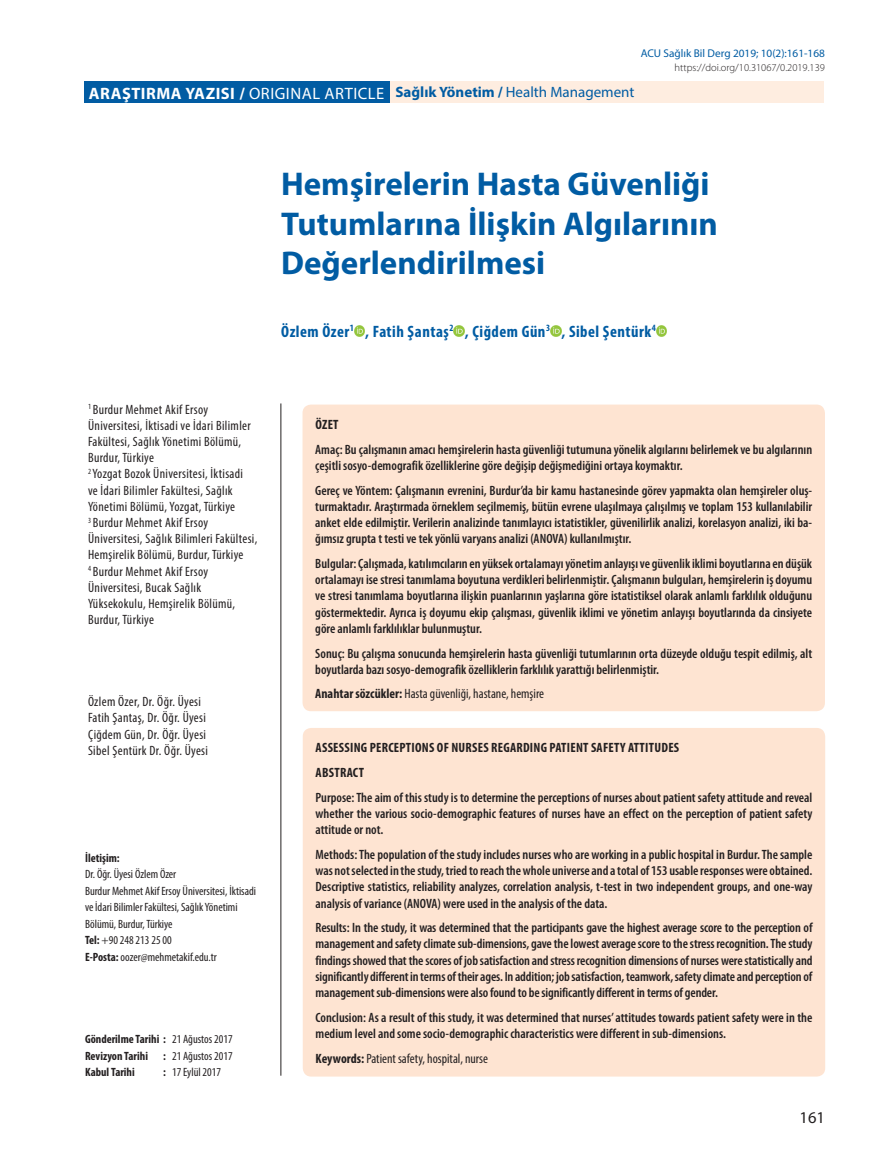
<style>
.page{position:relative;width:893px;height:1170px;background:#fff}
.page>*{position:absolute;margin:0;border:0;box-sizing:border-box;transform-origin:0 0}
.t1{font:700 33px/39.6px "Myriad Pro";color:#015ca3}
.t2{font:700 16.5px "Myriad Pro";letter-spacing:.03em;color:#fff}
.t3{font:700 condensed 16.5px "Myriad Pro";letter-spacing:.03em;color:#015ca3}
.t4{font:16.5px "Myriad Pro";color:#231f20}
.t5{font:600 condensed 13.5px/16.2px "Myriad Pro";color:#231f20;text-align:justify}
.t6{font:condensed 13.5px/16.2px "Myriad Pro";letter-spacing:.025em;color:#231f20}
.t7{font:condensed 13.5px "Myriad Pro";color:#231f20}
.t8{font:700 condensed 13.5px/24.8px "Myriad Pro";letter-spacing:.02em;color:#231f20}
.t9{font:condensed 12px/16.5px "Myriad Pro";color:#231f20}
.t10{font:700 condensed 12px/16.5px "Myriad Pro";color:#231f20}
.t11{font:11.25px "Myriad Pro";color:#015ca3}
.t12{font:300 10.5px "Myriad Pro";color:#231f20}
.s1{font-weight:400}
.s2{font-size:15px;color:#015ca3}
.s3{font-weight:400;font-size:15px;color:#015ca3}
.s4{font-weight:700}
</style>
<div class="page">
<hr style="left:280px;top:403px;width:1px;height:672px;background:#231f20">
<div style="left:389px;top:82px;width:435px;height:21px;background:#feede0"></div>
<div style="left:84px;top:82px;width:305px;height:21px;background:#015ca3"></div>
<svg style="left:354px;top:326px;width:11px;height:10px"></svg>
<svg style="left:454px;top:326px;width:10px;height:10px"></svg>
<svg style="left:550px;top:326px;width:11px;height:10px"></svg>
<svg style="left:656px;top:326px;width:11px;height:10px"></svg>
<div style="left:302px;top:404px;width:523px;height:307px;background:#fee4d2;border-radius:9px"></div>
<div style="left:303px;top:728px;width:522px;height:348px;background:#fee4d2;border-radius:9px"></div>
<p class="t11" style="left:641px;top:46px;width:186px">ACU Sağlık Bil Derg 2019; 10(2):161-168</p>
<p class="t2" style="left:89px;top:82px;width:547px">ARAŞTIRMA YAZISI / <span class="s1">ORIGINAL ARTICLE</span> <span class="s2">Sağlık Yönetim /</span> <span class="s3">Health Management</span></p>
<p class="t12" style="left:675px;top:62px;width:152px">https://doi.org/10.31067/0.2019.139</p>
<h1 class="t1" style="left:281px;top:163px;width:438px">Hemşirelerin Hasta Güvenliği<br>Tutumlarına İlişkin Algılarının<br>Değerlendirilmesi</h1>
<p class="t3" style="left:281px;top:321px;width:376px">Özlem Özer<sup>1</sup> , Fatih Şantaş<sup>2</sup> , Çiğdem Gün<sup>3</sup> , Sibel Şentürk<sup>4</sup></p>
<p class="t6" style="left:88px;top:401px;width:171px"><sup>1</sup> Burdur Mehmet Akif Ersoy<br>Üniversitesi, İktisadi ve İdari Bilimler<br>Fakültesi, Sağlık Yönetimi Bölümü,<br>Burdur, Türkiye<br><sup>2</sup> Yozgat Bozok Üniversitesi, İktisadi<br>ve İdari Bilimler Fakültesi, Sağlık<br>Yönetimi Bölümü, Yozgat, Türkiye<br><sup>3</sup> Burdur Mehmet Akif Ersoy<br>Üniversitesi, Sağlık Bilimleri Fakültesi,<br>Hemşirelik Bölümü, Burdur, Türkiye<br><sup>4</sup> Burdur Mehmet Akif Ersoy<br>Üniversitesi, Bucak Sağlık<br>Yüksekokulu, Hemşirelik Bölümü,<br>Burdur, Türkiye</p>
<p class="t6" style="left:88px;top:693px;width:121px">Özlem Özer, Dr. Öğr. Üyesi<br>Fatih Şantaş, Dr. Öğr. Üyesi<br>Çiğdem Gün, Dr. Öğr. Üyesi<br>Sibel Şentürk Dr. Öğr. Üyesi</p>
<p class="t10" style="left:85px;top:849px;width:36px">İletişim:</p>
<p class="t9" style="left:85px;top:865px;width:173px">Dr. Öğr. Üyesi Özlem Özer<br>Burdur Mehmet Akif Ersoy Üniversitesi, İktisadi ve İdari Bilimler Fakültesi, Sağlık Yönetimi Bölümü, Burdur, Türkiye<br><span class="s4">Tel:</span> +90 248 213 25 00<br><span class="s4">E-Posta:</span> oozer@mehmetakif.edu.tr</p>
<p class="t10" style="left:85px;top:1030px;width:149px">Gönderilme Tarihi : <span class="s1">21 Ağustos 2017<br></span>Revizyon Tarihi</p>
<p class="t9" style="left:163px;top:1047px;width:71px"><span class="s4">:</span> 21 Ağustos 2017</p>
<p class="t10" style="left:85px;top:1063px;width:51px">Kabul Tarihi</p>
<p class="t9" style="left:163px;top:1063px;width:60px"><span class="s4">:</span> 17 Eylül 2017</p>
<p class="t8" style="left:315px;top:412px;width:25px">ÖZET</p>
<p class="t5" style="left:315px;top:441px;width:498px">Amaç: Bu çalışmanın amacı hemşirelerin hasta güvenliği tutumuna yönelik algılarını belirlemek ve bu algılarının çeşitli sosyo-demografik özelliklerine göre değişip değişmediğini ortaya koymaktır.</p>
<p class="t5" style="left:315px;top:482px;width:498px">Gereç ve Yöntem: Çalışmanın evrenini, Burdur’da bir kamu hastanesinde görev yapmakta olan hemşireler oluş&shy;turmaktadır. Araştırmada örneklem seçilmemiş, bütün evrene ulaşılmaya çalışılmış ve toplam 153 kullanılabilir anket elde edilmiştir. Verilerin analizinde tanımlayıcı istatistikler, güvenilirlik analizi, korelasyon analizi, iki ba&shy;ğımsız grupta t testi ve tek yönlü varyans analizi (ANOVA) kullanılmıştır.</p>
<p class="t5" style="left:315px;top:555px;width:498px">Bulgular: Çalışmada, katılımcıların en yüksek ortalamayı yönetim anlayışı ve güvenlik iklimi boyutlarına en düşük ortalamayı ise stresi tanımlama boyutuna verdikleri belirlenmiştir. Çalışmanın bulguları, hemşirelerin iş doyumu ve stresi tanımlama boyutlarına ilişkin puanlarının yaşlarına göre istatistiksel olarak anlamlı farklılık olduğunu göstermektedir. Ayrıca iş doyumu ekip çalışması, güvenlik iklimi ve yönetim anlayışı boyutlarında da cinsiyete göre anlamlı farklılıklar bulunmuştur.</p>
<p class="t5" style="left:315px;top:645px;width:498px">Sonuç: Bu çalışma sonucunda hemşirelerin hasta güvenliği tutumlarının orta düzeyde olduğu tespit edilmiş, alt boyutlarda bazı sosyo-demografik özelliklerin farklılık yarattığı belirlenmiştir.</p>
<p class="t7" style="left:315px;top:685px;width:230px"><span class="s4">Anahtar sözcükler:</span> Hasta güvenliği, hastane, hemşire</p>
<p class="t8" style="left:316px;top:735px;width:365px">ASSESSING PERCEPTIONS OF NURSES REGARDING PATIENT SAFETY ATTITUDES<br>ABSTRACT</p>
<p class="t5" style="left:315px;top:789px;width:498px">Purpose: The aim of this study is to determine the perceptions of nurses about patient safety attitude and reveal whether the various socio-demographic features of nurses have an effect on the perception of patient safety attitude or not.</p>
<p class="t5" style="left:315px;top:846px;width:498px">Methods: The population of the study includes nurses who are working in a public hospital in Burdur. The sample was not selected in the study, tried to reach the whole universe and a total of 153 usable responses were obtained.<br>Descriptive statistics, reliability analyzes, correlation analysis, t-test in two independent groups, and one-way analysis of variance (ANOVA) were used in the analysis of the data.</p>
<p class="t5" style="left:315px;top:919px;width:498px">Results: In the study, it was determined that the participants gave the highest average score to the perception of management and safety climate sub-dimensions, gave the lowest average score to the stress recognition. The study findings showed that the scores of job satisfaction and stress recognition dimensions of nurses were statistically and significantly different in terms of their ages. In addition; job satisfaction, teamwork, safety climate and perception of management sub-dimensions were also found to be significantly different in terms of gender.</p>
<p class="t5" style="left:315px;top:1009px;width:498px">Conclusion: As a result of this study, it was determined that nurses’ attitudes towards patient safety were in the medium level and some socio-demographic characteristics were different in sub-dimensions.</p>
<p class="t7" style="left:315px;top:1050px;width:174px"><span class="s4">Keywords:</span> Patient safety, hospital, nurse</p>
<p class="t4" style="left:799px;top:1106px;width:27px">161</p>
</div>
